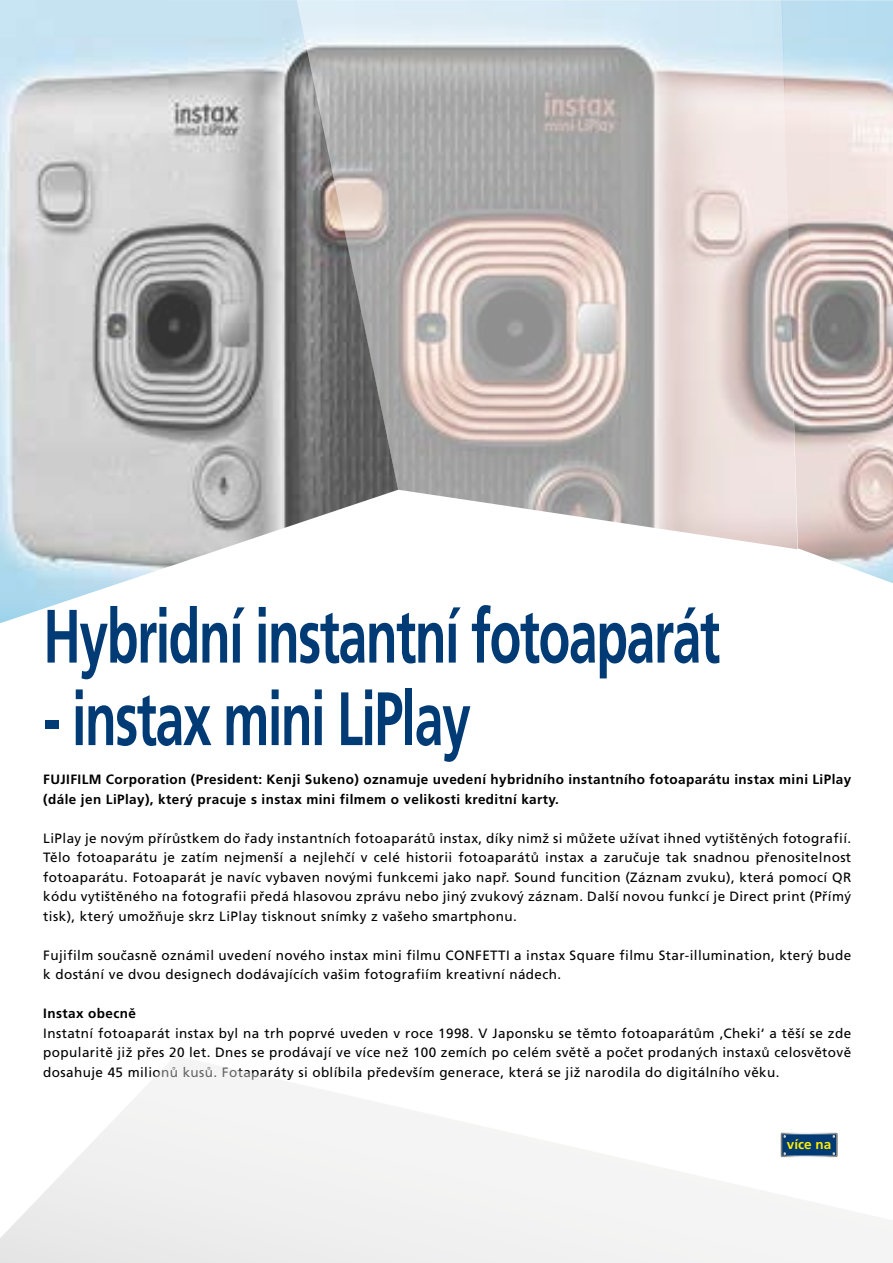
<style>
.page{position:relative;width:893px;height:1263px;background:#fff}
.page>*{position:absolute;margin:0;border:0;box-sizing:border-box;transform-origin:0 0}
.t1{font:700 75.45px "Frutiger CE";letter-spacing:-.03em;color:#003b75;scale:.69 1}
.t2{font:13.5px/19.5px "Frutiger CE";letter-spacing:.03em;color:#000;text-align:justify}
.t3{font:700 13.5px/19.5px "Frutiger CE";letter-spacing:.03em;color:#000}
.t4{font:700 13.5px "Frutiger CE";color:#ffed00}
</style>
<div class="page">
<img style="left:0;top:0;width:296px;height:623px">
<img style="left:296px;top:0;width:485px;height:547px">
<img style="left:781px;top:0;width:112px;height:583px">
<svg style="left:0;top:1056px;width:893px;height:207px"></svg>
<h1 class="t1" style="left:43px;top:593px;width:982px">Hybridní instantní fotoaparát</h1>
<h1 class="t1" style="left:43px;top:676px;width:621px">- instax mini LiPlay</h1>
<p class="t3" style="left:43px;top:770px;width:809px">FUJIFILM Corporation (President: Kenji Sukeno) oznamuje uvedení hybridního instantního fotoaparátu instax mini LiPlay (dále jen LiPlay), který pracuje s instax mini filmem o velikosti kreditní karty.</p>
<p class="t2" style="left:43px;top:828px;width:809px">LiPlay je novým přírůstkem do řady instantních fotoaparátů instax, díky nimž si můžete užívat ihned vytištěných fotografií.<br>Tělo fotoaparátu je zatím nejmenší a nejlehčí v celé historii fotoaparátů instax a zaručuje tak snadnou přenositelnost fotoaparátu. Fotoaparát je navíc vybaven novými funkcemi jako např. Sound funcition (Záznam zvuku), která pomocí QR kódu vytištěného na fotografii předá hlasovou zprávu nebo jiný zvukový záznam. Další novou funkcí je Direct print (Přímý tisk), který umožňuje skrz LiPlay tisknout snímky z vašeho smartphonu.</p>
<p class="t2" style="left:43px;top:945px;width:809px">Fujifilm současně oznámil uvedení nového instax mini filmu CONFETTI a instax Square filmu Star-illumination, který bude k dostání ve dvou designech dodávajících vašim fotografiím kreativní nádech.</p>
<p class="t3" style="left:43px;top:1004px;width:94px">Instax obecně</p>
<p class="t2" style="left:43px;top:1023px;width:809px">Instatní fotoaparát instax byl na trh poprvé uveden v roce 1998. V Japonsku se těmto fotoaparátům ‚Cheki‘ a těší se zde popularitě již přes 20 let. Dnes se prodávají ve více než 100 zemích po celém světě a počet prodaných instaxů celosvětově dosahuje 45 milionů kusů. Fotaparáty si oblíbila především generace, která se již narodila do digitálního věku.</p>
<p class="t4" style="left:787px;top:1136px;width:46px">více na</p>
</div>
